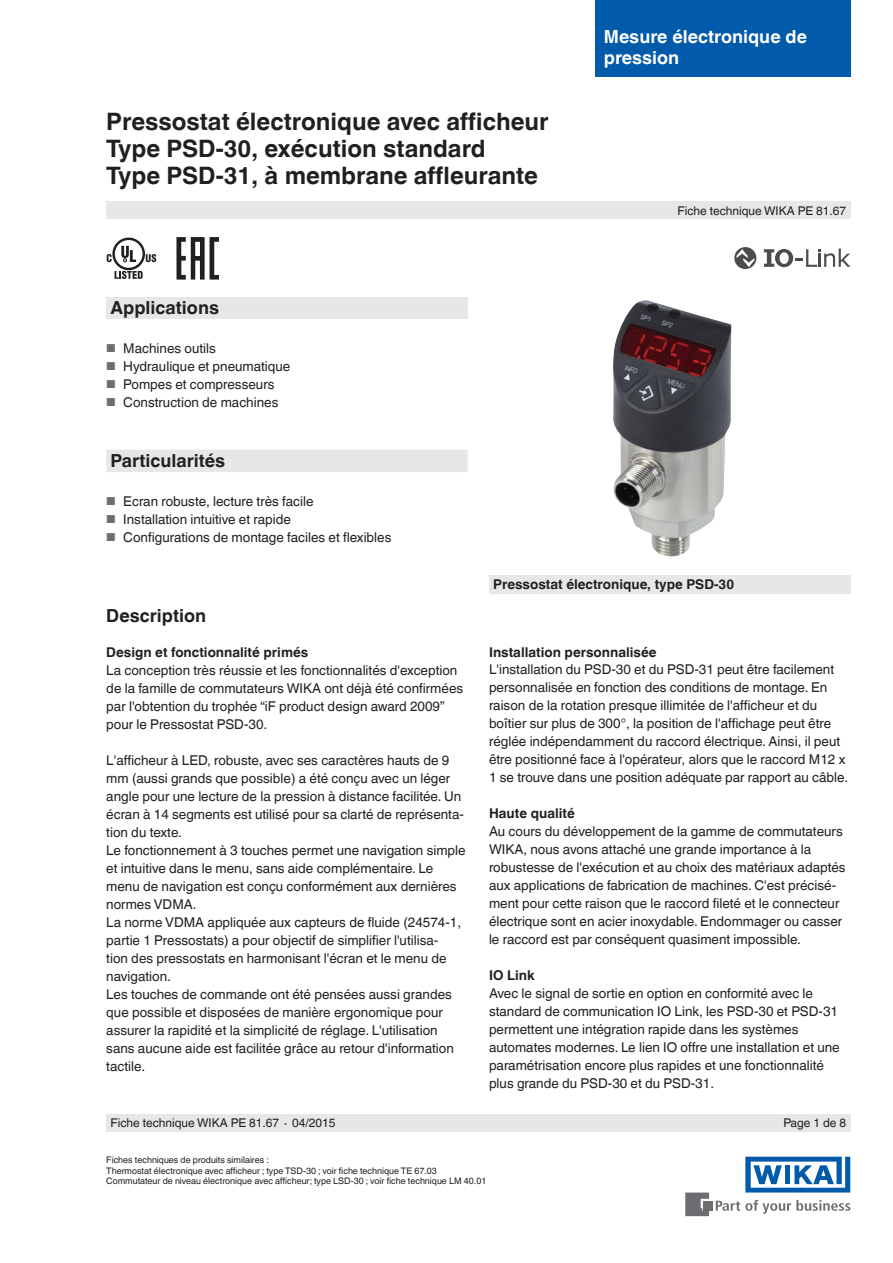
<style>
.page{position:relative;width:893px;height:1263px;background:#fff}
.page>*{position:absolute;margin:0;border:0;box-sizing:border-box;transform-origin:0 0}
.t1{font:700 24px/27px "Helvetica World";color:#231f20}
.t2{font:700 18px "Helvetica World";color:#231f20}
.t3{font:700 18px/21px "Helvetica World";color:#fff}
.t4{font:13.5px/18px "Helvetica World";color:#231f20}
.t5{font:700 13.5px "Helvetica World";color:#231f20}
.t6{font:12px "Helvetica World";color:#231f20}
.t7{font:9px/10.5px "Helvetica World";color:#231f20}
.s1{font-size:11.55px;color:#6c6d70}
</style>
<div class="page">
<div style="left:106px;top:298px;width:362px;height:21px;background:#e6e7e9"></div>
<svg style="left:716px;top:1200px;width:134px;height:14px"></svg>
<div style="left:703px;top:1201px;width:9px;height:9px;background:#6c6d70"></div>
<svg style="left:685px;top:1192px;width:24px;height:24px"></svg>
<svg style="left:745px;top:1157px;width:105px;height:35px"></svg>
<div style="left:106px;top:202px;width:744px;height:17px;background:#e6e7e9"></div>
<div style="left:106px;top:1114px;width:744px;height:17px;background:#e6e7e9"></div>
<div style="left:595px;top:0;width:255px;height:77px;background:#015aaa"></div>
<div style="left:106px;top:450px;width:362px;height:22px;background:#e6e7e9"></div>
<div style="left:489px;top:575px;width:361px;height:18px;background:#e6e7e9"></div>
<img style="left:613px;top:300px;width:119px;height:257px">
<svg style="left:115px;top:271px;width:28px;height:8px"></svg>
<svg style="left:146px;top:254px;width:10px;height:8px"></svg>
<div style="left:112px;top:238px;width:33px;height:32px;border:2px solid #231f20;border-radius:50%"></div>
<svg style="left:121px;top:246px;width:15px;height:16px"></svg>
<svg style="left:107px;top:254px;width:5px;height:8px"></svg>
<svg style="left:734px;top:247px;width:22px;height:22px"></svg>
<svg style="left:764px;top:248px;width:86px;height:19px"></svg>
<svg style="left:176px;top:237px;width:43px;height:43px"></svg>
<h1 class="t1" style="left:106px;top:108px;width:444px">Pressostat électronique avec afficheur<br>Type PSD-30, exécution standard<br>Type PSD-31, à membrane affleurante</h1>
<h2 class="t2" style="left:111px;top:297px;width:110px">Applications</h2>
<p class="t4" style="left:106px;top:339px;width:111px"><span class="s1">■</span> Machines outils</p>
<p class="t4" style="left:106px;top:357px;width:186px"><span class="s1">■</span> Hydraulique et pneumatique</p>
<p class="t4" style="left:106px;top:375px;width:170px"><span class="s1">■</span> Pompes et compresseurs</p>
<p class="t4" style="left:106px;top:393px;width:174px"><span class="s1">■</span> Construction de machines</p>
<h2 class="t2" style="left:111px;top:450px;width:116px">Particularités</h2>
<p class="t4" style="left:106px;top:492px;width:209px"><span class="s1">■</span> Ecran robuste, lecture très facile</p>
<p class="t4" style="left:106px;top:510px;width:186px"><span class="s1">■</span> Installation intuitive et rapide</p>
<p class="t4" style="left:106px;top:528px;width:287px"><span class="s1">■</span> Configurations de montage faciles et flexibles</p>
<h2 class="t3" style="left:604px;top:26px;width:205px">Mesure électronique de pression</h2>
<p class="t6" style="left:677px;top:204px;width:170px">Fiche technique WIKA PE 81.67</p>
<h2 class="t2" style="left:106px;top:605px;width:101px">Description</h2>
<p class="t5" style="left:106px;top:645px;width:203px">Design et fonctionnalité primés</p>
<p class="t4" style="left:106px;top:662px;width:358px">La conception très réussie et les fonctionnalités d'exception de la famille de commutateurs WIKA ont déjà été confirmées par l'obtention du trophée “iF product design award 2009” pour le Pressostat PSD-30.</p>
<p class="t4" style="left:106px;top:752px;width:361px">L'afficheur à LED, robuste, avec ses caractères hauts de 9 mm (aussi grands que possible) a été conçu avec un léger angle pour une lecture de la pression à distance facilitée. Un écran à 14 segments est utilisé pour sa clarté de représenta&shy;tion du texte.<br>Le fonctionnement à 3 touches permet une navigation simple et intuitive dans le menu, sans aide complémentaire. Le menu de navigation est conçu conformément aux dernières normes VDMA.<br>La norme VDMA appliquée aux capteurs de fluide (24574-1, partie 1 Pressostats) a pour objectif de simplifier l'utilisa-<br>tion des pressostats en harmonisant l'écran et le menu de navigation.<br>Les touches de commande ont été pensées aussi grandes que possible et disposées de manière ergonomique pour assurer la rapidité et la simplicité de réglage. L'utilisation sans aucune aide est facilitée grâce au retour d'information tactile.</p>
<p class="t5" style="left:493px;top:577px;width:242px">Pressostat électronique, type PSD-30</p>
<p class="t5" style="left:489px;top:644px;width:169px">Installation personnalisée</p>
<p class="t4" style="left:489px;top:661px;width:361px">L'installation du PSD-30 et du PSD-31 peut être facilement personnalisée en fonction des conditions de montage. En raison de la rotation presque illimitée de l'afficheur et du boîtier sur plus de 300°, la position de l'affichage peut être réglée indépendamment du raccord électrique. Ainsi, il peut être positionné face à l'opérateur, alors que le raccord M12 x 1 se trouve dans une position adéquate par rapport au câble.</p>
<p class="t5" style="left:489px;top:806px;width:87px">Haute qualité</p>
<p class="t4" style="left:489px;top:823px;width:358px">Au cours du développement de la gamme de commutateurs WIKA, nous avons attaché une grande importance à la robustesse de l'exécution et au choix des matériaux adaptés aux applications de fabrication de machines. C'est précisé&shy;ment pour cette raison que le raccord fileté et le connecteur électrique sont en acier inoxydable. Endommager ou casser le raccord est par conséquent quasiment impossible.</p>
<p class="t5" style="left:489px;top:968px;width:47px">IO Link</p>
<p class="t4" style="left:489px;top:985px;width:352px">Avec le signal de sortie en option en conformité avec le standard de communication IO Link, les PSD-30 et PSD-31 permettent une intégration rapide dans les systèmes automates modernes. Le lien IO offre une installation et une paramétrisation encore plus rapides et une fonctionnalité plus grande du PSD-30 et du PSD-31.</p>
<p class="t6" style="left:111px;top:1116px;width:226px">Fiche technique WIKA PE 81.67 ∙ 04/2015</p>
<p class="t6" style="left:783px;top:1116px;width:64px">Page 1 de 8</p>
<p class="t7" style="left:106px;top:1155px;width:382px">Fiches techniques de produits similaires :<br>Thermostat électronique avec afficheur ; type TSD-30 ; voir fiche technique TE 67.03<br>Commutateur de niveau électronique avec afficheur; type LSD-30 ; voir fiche technique LM 40.01</p>
</div>
